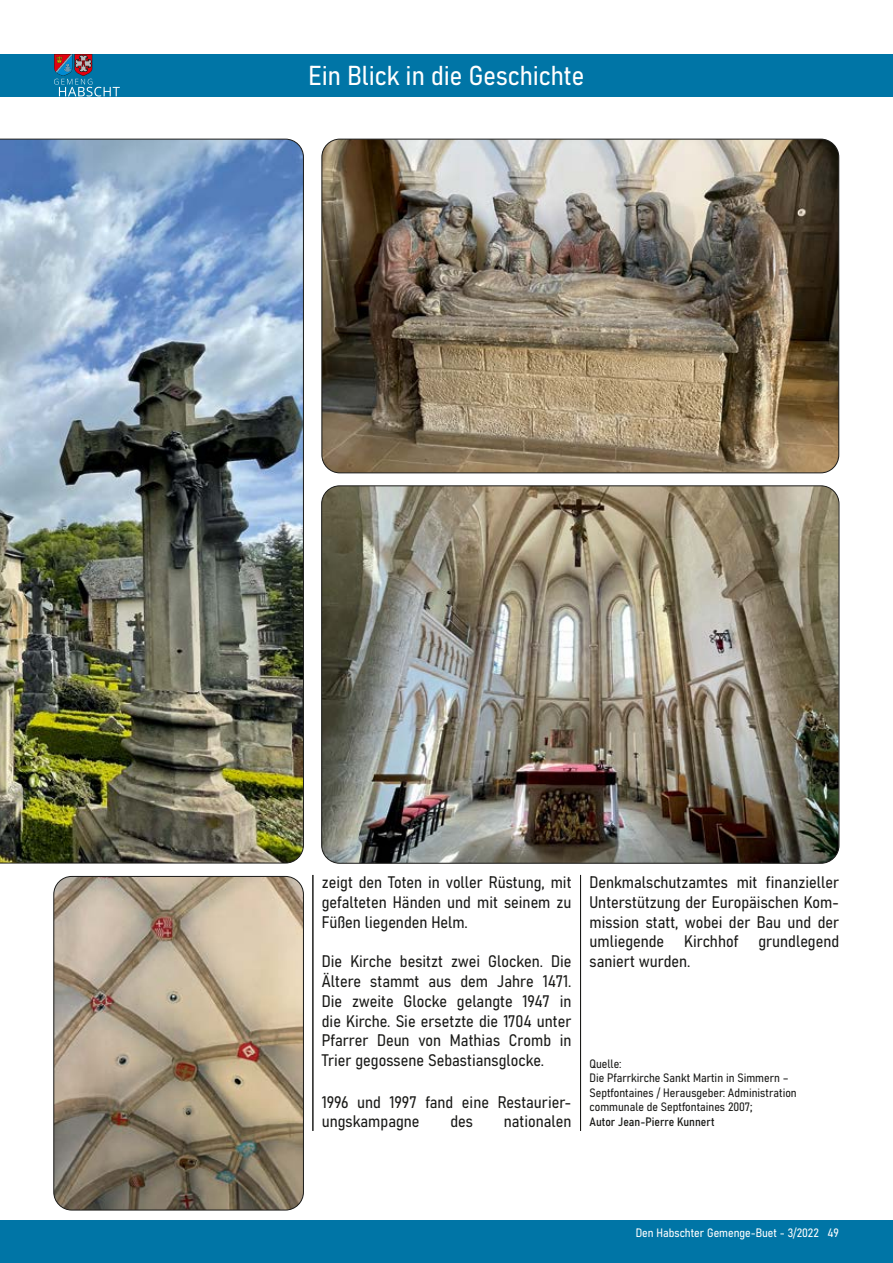
<style>
.page{position:relative;width:893px;height:1263px;background:#fff}
.page>*{position:absolute;margin:0;border:0;box-sizing:border-box;transform-origin:0 0}
.t1{font:27px "Bahnschrift";color:#fff}
.t2{font:16.5px/19.8px "Bahnschrift";color:#1a1a18;text-align:justify}
.t3{font:12px/14.4px "Bahnschrift";color:#1a1a18}
.t4{font:12px "Bahnschrift";color:#fff}
</style>
<div class="page">
<hr style="left:313px;top:875px;width:1px;height:256px;background:#1a1a18">
<hr style="left:580px;top:875px;width:1px;height:256px;background:#1a1a18">
<img style="left:322px;top:486px;width:517px;height:377px">
<img style="left:54px;top:876px;width:249px;height:334px">
<div style="left:54px;top:876px;width:250px;height:334px;border:1px solid #1a1a18;border-radius:18px"></div>
<img style="left:0;top:139px;width:304px;height:724px">
<img style="left:322px;top:139px;width:517px;height:334px">
<div style="left:0;top:54px;width:893px;height:43px;background:#0075a6"></div>
<svg style="left:54px;top:54px;width:66px;height:43px"></svg>
<div style="left:0;top:1220px;width:893px;height:43px;background:#0075a6"></div>
<h1 class="t1" style="left:309px;top:55px;width:277px">Ein Blick in die Geschichte</h1>
<p class="t2" style="left:322px;top:871px;width:251px">zeigt den Toten in voller Rüstung, mit gefalteten Händen und mit seinem zu Füßen liegenden Helm.</p>
<p class="t2" style="left:322px;top:950px;width:251px">Die Kirche besitzt zwei Glocken. Die Ältere stammt aus dem Jahre 1471.<br>Die zweite Glocke gelangte 1947 in die Kirche. Sie ersetzte die 1704 unter Pfarrer Deun von Mathias Cromb in Trier gegossene Sebastiansglocke.</p>
<p class="t2" style="left:322px;top:1091px;width:249px">1996 und 1997 fand eine Restaurier&shy;ungskampagne</p>
<p class="t2" style="left:450px;top:1111px;width:24px">des</p>
<p class="t2" style="left:504px;top:1111px;width:69px">nationalen</p>
<p class="t2" style="left:589px;top:871px;width:251px;text-align:left">Denkmalschutzamtes mit finanzieller<br>Unterstützung der Europäischen Kom&shy;mission statt, wobei der Bau und der umliegende Kirchhof grundlegend saniert wurden.</p>
<p class="t3" style="left:589px;top:1056px;width:209px">Quelle:<br>Die Pfarrkirche Sankt Martin in Simmern –<br>Septfontaines / Herausgeber: Administration communale de Septfontaines 2007;<br>Autor Jean-Pierre Kunnert</p>
<p class="t4" style="left:636px;top:1224px;width:205px">Den Habschter Gemenge-Buet - 3/2022 49</p>
</div>
